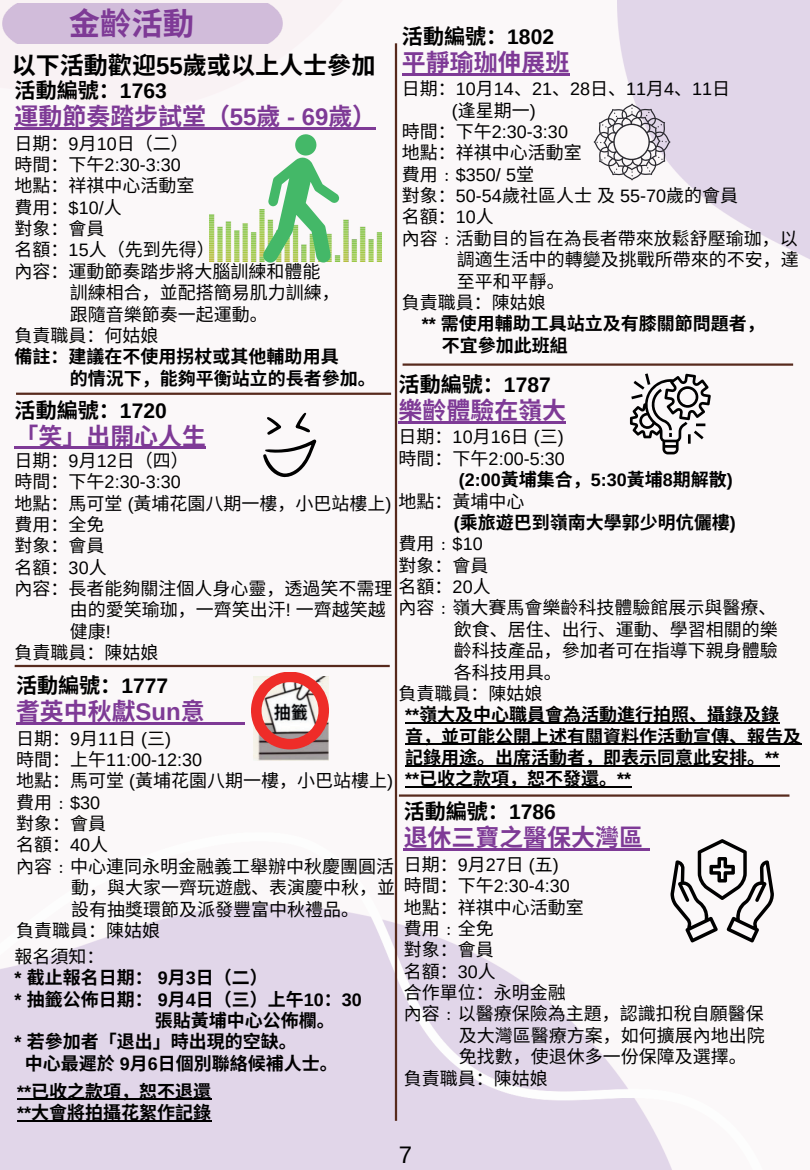
<style>
.page{position:relative;width:810px;height:1170px;background:#fff}
.page>*{position:absolute;margin:0;border:0;box-sizing:border-box;transform-origin:0 0}
.t1{font:700 31.35px "Noto Sans CJ Ksc";color:#7e3a96}
.t2{font:700 24px "Noto Sans CJ Ksc";color:#7e3a96}
.t3{font:700 24px "Noto Sans CJ Ksc";color:#000}
.t4{font:24px "Arimo";color:#000}
.t5{font:700 21px "Noto Sans CJ Ksc";color:#000}
.t6{font:18px "Noto Sans CJ Ksc";color:#000}
.t7{font:700 18px/21.3px "Noto Sans CJ Ksc";color:#000}
.t8{font:18px "Arimo";color:#000}
.t9{font:700 18px/21.3px "Arimo";color:#000}
.s1{font-family:"Arimo"}
.s2{font-family:"Noto Sans CJ Ksc"}
.s3{font-family:"Noto Sans CJ Ksc";font-weight:400}
.s4{font-weight:400}
</style>
<div class="page">
<img style="left:0;top:0;width:810px;height:1170px">
<div style="left:3px;top:3px;width:280px;height:41px;background:#d1bcda"></div>
<hr style="left:16px;top:393px;width:375px;height:2px;background:#572a1d">
<hr style="left:15px;top:447px;width:191px;height:2px;background:#7e3a96">
<hr style="left:395px;top:43px;width:2px;height:1078px;background:#572a1d">
<hr style="left:15px;top:665px;width:375px;height:2px;background:#572a1d">
<hr style="left:403px;top:363px;width:390px;height:3px;background:#572a1d">
<hr style="left:399px;top:794px;width:390px;height:3px;background:#572a1d">
<img style="left:253px;top:749px;width:75px;height:11px">
<svg style="left:251px;top:672px;width:78px;height:77px"></svg>
<svg style="left:594px;top:104px;width:76px;height:76px"></svg>
<svg style="left:630px;top:373px;width:81px;height:81px"></svg>
<svg style="left:670px;top:839px;width:104px;height:103px"></svg>
<svg style="left:263px;top:412px;width:54px;height:66px"></svg>
<img style="left:210px;top:209px;width:172px;height:53px">
<svg style="left:263px;top:134px;width:76px;height:129px"></svg>
<hr style="left:404px;top:849px;width:239px;height:2px;background:#7e3a96">
<svg style="left:643px;top:849px;width:7px;height:2px"></svg>
<hr style="left:15px;top:127px;width:361px;height:3px;background:#7e3a96">
<hr style="left:402px;top:73px;width:167px;height:2px;background:#7e3a96">
<hr style="left:399px;top:421px;width:167px;height:3px;background:#7e3a96">
<hr style="left:405px;top:722px;width:374px;height:2px;background:#000">
<hr style="left:405px;top:744px;width:396px;height:1px;background:#000">
<hr style="left:405px;top:765px;width:374px;height:1px;background:#000">
<hr style="left:405px;top:787px;width:226px;height:1px;background:#000">
<hr style="left:16px;top:722px;width:189px;height:3px;background:#7e3a96">
<hr style="left:205px;top:722px;width:40px;height:3px;background:#7e3a96">
<hr style="left:17px;top:1099px;width:194px;height:1px;background:#000">
<hr style="left:17px;top:1120px;width:194px;height:1px;background:#000">
<h1 class="t1" style="left:69px;top:6px;width:127px">金齡活動</h1>
<p class="t5" style="left:402px;top:24px;width:154px">活動編號：<span class="s1">1802</span></p>
<p class="t8" style="left:402px;top:78px;width:323px"><span class="s2">日期：</span>10<span class="s2">月</span> 14<span class="s2">、</span>21<span class="s2">、</span>28<span class="s2">日、</span>11<span class="s2">月</span>4<span class="s2">、</span>11<span class="s2">日</span></p>
<p class="t6" style="left:452px;top:100px;width:85px"><span class="s1">(</span>逢星期一<span class="s1">)</span></p>
<p class="t8" style="left:402px;top:120px;width:168px"><span class="s2">時間：下午</span>2:30-3:30</p>
<p class="t6" style="left:402px;top:143px;width:181px">地點：祥祺中心活動室</p>
<p class="t8" style="left:402px;top:163px;width:134px"><span class="s2">費用﹕</span>$350/ 5<span class="s2">堂</span></p>
<p class="t6" style="left:402px;top:185px;width:338px">對象：<span class="s1">50-54</span>歲社區人士及 <span class="s1">55-70</span>歲的會員</p>
<p class="t6" style="left:402px;top:207px;width:92px">名額：<span class="s1">10</span>人</p>
<p class="t6" style="left:402px;top:228px;width:397px">內容﹕活動目的旨在為長者帶來放鬆舒壓瑜珈，以</p>
<p class="t6" style="left:457px;top:249px;width:343px">調適生活中的轉變及挑戰所帶來的不安，達</p>
<p class="t6" style="left:457px;top:271px;width:109px">至平和平靜。</p>
<p class="t6" style="left:402px;top:292px;width:145px">負責職員：陳姑娘</p>
<p class="t7" style="left:422px;top:313px;width:345px"><span class="s1">**</span> 需使用輔助工具站立及有膝關節問題者，</p>
<p class="t7" style="left:442px;top:335px;width:127px">不宜參加此班組</p>
<h2 class="t2" style="left:402px;top:48px;width:169px">平靜瑜珈伸展班</h2>
<h2 class="t3" style="left:12px;top:52px;width:365px">以下活動歡迎<span class="s1">55</span>歲或以上人士參加</h2>
<p class="t5" style="left:15px;top:78px;width:154px">活動編號：<span class="s1">1763</span></p>
<h2 class="t2" style="left:15px;top:103px;width:363px">運動節奏踏步試堂（<span class="s1">55</span>歲 <span class="s1">- 69</span>歲）</h2>
<p class="t6" style="left:15px;top:133px;width:176px">日期：<span class="s1">9</span>月 <span class="s1">10</span>日（二）</p>
<p class="t8" style="left:15px;top:153px;width:168px"><span class="s2">時間：下午</span>2:30-3:30</p>
<p class="t6" style="left:15px;top:176px;width:181px">地點：祥祺中心活動室</p>
<p class="t6" style="left:15px;top:197px;width:107px">費用：<span class="s1">$10/</span>人</p>
<p class="t6" style="left:15px;top:218px;width:92px">對象：會員</p>
<p class="t6" style="left:15px;top:240px;width:202px">名額：<span class="s1">15</span>人（先到先得）</p>
<p class="t6" style="left:15px;top:261px;width:307px">內容：運動節奏踏步將大腦訓練和體能</p>
<p class="t6" style="left:70px;top:283px;width:271px">訓練相合，並配搭簡易肌力訓練，</p>
<p class="t6" style="left:70px;top:304px;width:199px">跟隨音樂節奏一起運動。</p>
<p class="t6" style="left:15px;top:325px;width:146px">負責職員：何姑娘</p>
<p class="t7" style="left:70px;top:347px;width:307px;text-indent:-55px">備註：建議在不使用拐杖或其他輔助用具<br>的情況下，能夠平衡站立的長者參加。</p>
<p class="t5" style="left:399px;top:373px;width:154px">活動編號：<span class="s1">1787</span></p>
<p class="t6" style="left:399px;top:427px;width:167px">日期：<span class="s1">10</span>月 <span class="s1">16</span>日 <span class="s1">(</span>三<span class="s1">)</span></p>
<p class="t9" style="left:459px;top:448px;width:276px;text-indent:-60px"><span class="s3">時間：下午</span><span class="s4">2:00-5:30<br></span>(2:00<span class="s2">黃埔集合，</span>5:30<span class="s2">黃埔</span>8<span class="s2">期解散</span>)</p>
<p class="t6" style="left:399px;top:491px;width:126px">地點：黃埔中心</p>
<p class="t7" style="left:454px;top:512px;width:283px"><span class="s1">(</span>乘旅遊巴到嶺南大學郭少明伉儷樓<span class="s1">)</span></p>
<p class="t6" style="left:399px;top:534px;width:86px">費用﹕<span class="s1">$10</span></p>
<p class="t6" style="left:399px;top:555px;width:91px">對象：會員</p>
<p class="t6" style="left:399px;top:576px;width:92px">名額：<span class="s1">20</span>人</p>
<p class="t6" style="left:399px;top:598px;width:380px">內容﹕嶺大賽馬會樂齡科技體驗館展示與醫療、</p>
<p class="t6" style="left:454px;top:619px;width:325px">飲食、居住、出行、運動、學習相關的樂</p>
<p class="t6" style="left:454px;top:640px;width:325px">齡科技產品，參加者可在指導下親身體驗</p>
<p class="t6" style="left:454px;top:662px;width:109px">各科技用具。</p>
<p class="t6" style="left:399px;top:683px;width:145px">負責職員：陳姑娘</p>
<p class="t7" style="left:405px;top:704px;width:376px"><span class="s1">**</span>嶺大及中心職員會為活動進行拍照、攝錄及錄</p>
<p class="t7" style="left:405px;top:726px;width:397px">音，並可能公開上述有關資料作活動宣傳、報告及</p>
<p class="t7" style="left:405px;top:747px;width:376px">記錄用途。出席活動者，即表示同意此安排。<span class="s1">**</span></p>
<p class="t7" style="left:405px;top:769px;width:228px"><span class="s1">**</span>已收之款項，恕不發還。<span class="s1">**</span></p>
<h2 class="t2" style="left:399px;top:397px;width:167px">樂齡體驗在嶺大</h2>
<p class="t5" style="left:15px;top:398px;width:154px">活動編號：<span class="s1">1720</span></p>
<h2 class="t2" style="left:15px;top:422px;width:191px">「笑」出開心人生</h2>
<p class="t6" style="left:15px;top:450px;width:176px">日期：<span class="s1">9</span>月 <span class="s1">12</span>日（四）</p>
<p class="t8" style="left:15px;top:471px;width:168px"><span class="s2">時間：下午</span>2:30-3:30</p>
<p class="t6" style="left:15px;top:493px;width:378px">地點：馬可堂 <span class="s1">(</span>黃埔花園八期一樓，小巴站樓上<span class="s1">)</span></p>
<p class="t6" style="left:15px;top:514px;width:91px">費用：全免</p>
<p class="t6" style="left:15px;top:536px;width:92px">對象：會員</p>
<p class="t6" style="left:15px;top:557px;width:92px">名額：<span class="s1">30</span>人</p>
<p class="t6" style="left:15px;top:578px;width:379px">內容：長者能夠關注個人身心靈，透過笑不需理</p>
<p class="t6" style="left:70px;top:600px;width:318px">由的愛笑瑜珈，一齊笑出汗<span class="s1">!</span> 一齊越笑越</p>
<p class="t6" style="left:70px;top:621px;width:43px">健康<span class="s1">!</span></p>
<p class="t6" style="left:15px;top:643px;width:146px">負責職員：陳姑娘</p>
<p class="t5" style="left:16px;top:674px;width:154px">活動編號：<span class="s1">1777</span></p>
<p class="t6" style="left:16px;top:728px;width:157px">日期：<span class="s1">9</span>月 <span class="s1">11</span>日 <span class="s1">(</span>三<span class="s1">)</span></p>
<p class="t8" style="left:16px;top:748px;width:188px"><span class="s2">時間：上午</span>11:00-12:30</p>
<p class="t6" style="left:16px;top:771px;width:378px">地點：馬可堂 <span class="s1">(</span>黃埔花園八期一樓，小巴站樓上<span class="s1">)</span></p>
<p class="t6" style="left:16px;top:792px;width:86px">費用﹕<span class="s1">$30</span></p>
<p class="t6" style="left:16px;top:813px;width:92px">對象：會員</p>
<p class="t6" style="left:16px;top:835px;width:92px">名額：<span class="s1">40</span>人</p>
<p class="t6" style="left:16px;top:856px;width:380px">內容﹕中心連同永明金融義工舉辦中秋慶團圓活</p>
<p class="t6" style="left:71px;top:877px;width:326px">動，與大家一齊玩遊戲、表演慶中秋，並</p>
<p class="t6" style="left:71px;top:899px;width:290px">設有抽獎環節及派發豐富中秋禮品。</p>
<p class="t6" style="left:16px;top:920px;width:146px">負責職員：陳姑娘</p>
<p class="t6" style="left:15px;top:946px;width:92px">報名須知：</p>
<p class="t7" style="left:15px;top:967px;width:255px"><span class="s1">*</span> 截止報名日期： <span class="s1">9</span>月 <span class="s1">3</span>日（二）</p>
<p class="t7" style="left:15px;top:989px;width:349px"><span class="s1">*</span> 抽籤公佈日期： <span class="s1">9</span>月 <span class="s1">4</span>日（三）上午<span class="s1">10</span>：<span class="s1">30</span></p>
<p class="t7" style="left:155px;top:1010px;width:181px">張貼黃埔中心公佈欄。</p>
<p class="t7" style="left:15px;top:1031px;width:284px"><span class="s1">*</span> 若參加者「退出」時出現的空缺。</p>
<p class="t7" style="left:25px;top:1053px;width:315px">中心最遲於 <span class="s1">9</span>月 <span class="s1">6</span>日個別聯絡候補人士。</p>
<p class="t7" style="left:17px;top:1081px;width:196px"><span class="s1">**</span>已收之款項，恕不退還<span class="s1">**</span>大會將拍攝花絮作記錄</p>
<h2 class="t2" style="left:16px;top:698px;width:190px">耆英中秋獻<span class="s1">Sun</span>意</h2>
<p class="t5" style="left:404px;top:800px;width:154px">活動編號：<span class="s1">1786</span></p>
<h2 class="t2" style="left:404px;top:824px;width:241px">退休三寶之醫保大灣區</h2>
<p class="t6" style="left:404px;top:854px;width:157px">日期：<span class="s1">9</span>月<span class="s1">27</span>日 <span class="s1">(</span>五<span class="s1">)</span></p>
<p class="t8" style="left:404px;top:875px;width:168px"><span class="s2">時間：下午</span>2:30-4:30</p>
<p class="t6" style="left:404px;top:897px;width:181px">地點：祥祺中心活動室</p>
<p class="t6" style="left:404px;top:918px;width:91px">費用﹕全免</p>
<p class="t6" style="left:404px;top:940px;width:91px">對象：會員</p>
<p class="t6" style="left:404px;top:961px;width:92px">名額：<span class="s1">30</span>人</p>
<p class="t6" style="left:404px;top:982px;width:163px">合作單位：永明金融</p>
<p class="t6" style="left:404px;top:1004px;width:362px">內容﹕以醫療保險為主題，認識扣稅自願醫保</p>
<p class="t6" style="left:459px;top:1025px;width:307px">及大灣區醫療方案，如何擴展內地出院</p>
<p class="t6" style="left:459px;top:1046px;width:289px">免找數，使退休多一份保障及選擇。</p>
<p class="t6" style="left:404px;top:1068px;width:145px">負責職員：陳姑娘</p>
<h2 class="t4" style="left:399px;top:1140px;width:15px">7</h2>
</div>
